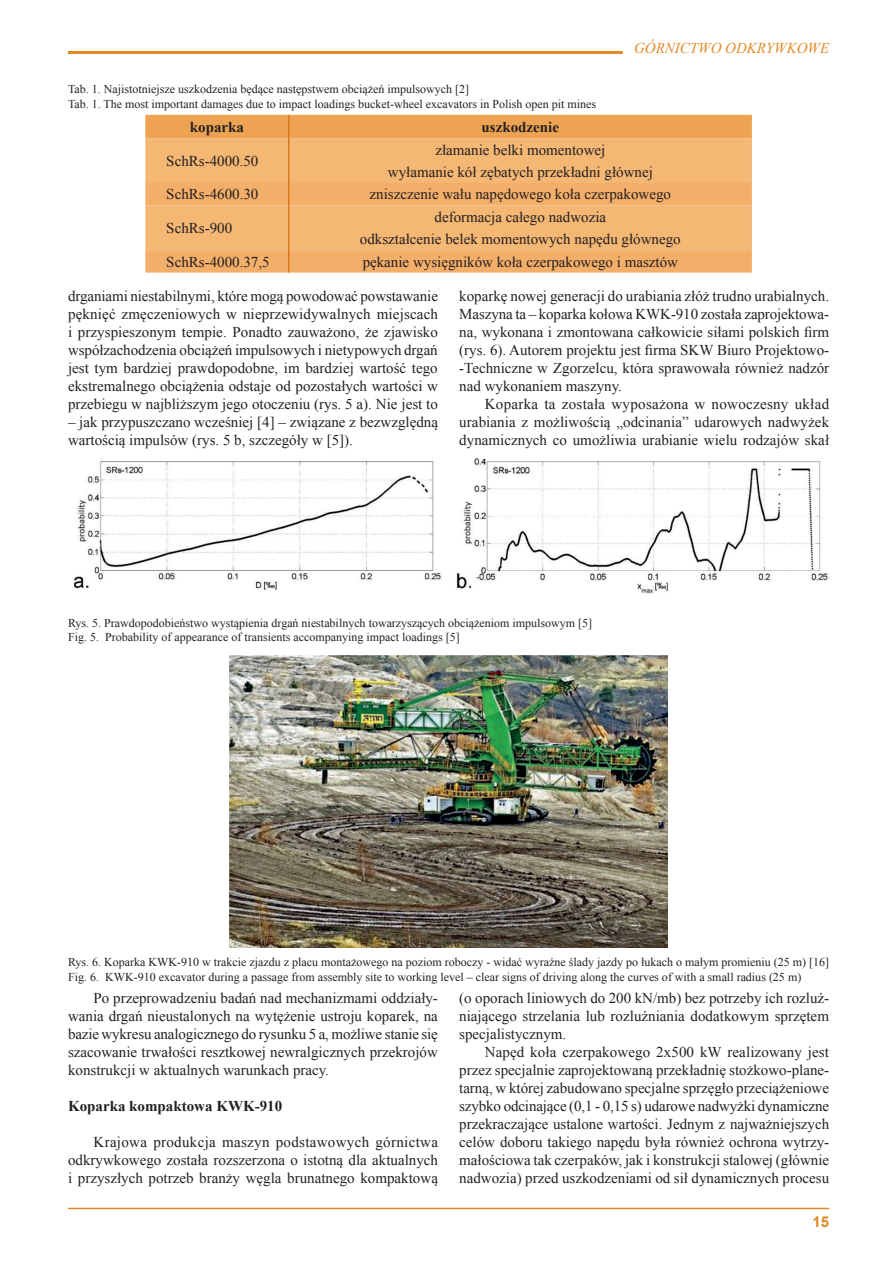
<style>
.page{position:relative;width:893px;height:1263px;background:#fff}
.page>*{position:absolute;margin:0;border:0;box-sizing:border-box;transform-origin:0 0}
.t1{font:15px/18px "Times New Roman";color:#231f20;text-align:justify}
.t2{font:700 15px "Times New Roman";color:#231f20}
.t3{font:italic 15px "Times New Roman";color:#e38824}
.t4{font:700 15px "Arial";color:#e38824}
.t5{font:12px/14.4px "Times New Roman";color:#231f20}
</style>
<div class="page">
<hr style="left:68px;top:1208px;width:761px;height:1px;background:#e38824">
<hr style="left:68px;top:51px;width:555px;height:3px;background:#e38824">
<svg style="left:145px;top:115px;width:607px;height:158px;background:#f2b16c"></svg>
<img style="left:73px;top:458px;width:756px;height:136px">
<img style="left:229px;top:656px;width:439px;height:292px">
<p class="t3" style="left:634px;top:37px;width:197px">GÓRNICTWO ODKRYWKOWE</p>
<p class="t5" style="left:68px;top:82px;width:530px">Tab. 1. Najistotniejsze uszkodzenia będące następstwem obciążeń impulsowych [2]<br>Tab. 1. The most important damages due to impact loadings bucket-wheel excavators in Polish open pit mines</p>
<p class="t2" style="left:190px;top:116px;width:56px">koparka</p>
<p class="t2" style="left:482px;top:116px;width:79px">uszkodzenie</p>
<p class="t1" style="left:166px;top:152px;width:94px">SchRs-4000.50</p>
<p class="t1" style="left:388px;top:138px;width:266px;line-height:22.4px;text-align:center">złamanie belki momentowej<br>wyłamanie kół zębatych przekładni głównej</p>
<p class="t1" style="left:166px;top:185px;width:94px">SchRs-4600.30</p>
<p class="t1" style="left:370px;top:185px;width:303px">zniszczenie wału napędowego koła czerpakowego</p>
<p class="t1" style="left:166px;top:219px;width:67px">SchRs-900</p>
<p class="t1" style="left:360px;top:205px;width:322px;line-height:22.4px;text-align:center">deformacja całego nadwozia<br>odkształcenie belek momentowych napędu głównego</p>
<p class="t1" style="left:166px;top:252px;width:105px">SchRs-4000.37,5</p>
<p class="t1" style="left:363px;top:252px;width:317px">pękanie wysięgników koła czerpakowego i masztów</p>
<p class="t1" style="left:68px;top:287px;width:371px">drganiami niestabilnymi, które mogą powodować powstawanie pęknięć zmęczeniowych w nieprzewidywalnych miejscach i przyspieszonym tempie. Ponadto zauważono, że zjawisko współzachodzenia obciążeń impulsowych i nietypowych drgań jest tym bardziej prawdopodobne, im bardziej wartość tego ekstremalnego obciążenia odstaje od pozostałych wartości w przebiegu w najbliższym jego otoczeniu (rys. 5 a). Nie jest to</p>
<p class="t1" style="left:68px;top:413px;width:371px">– jak przypuszczano wcześniej [4] – związane z bezwzględną wartością impulsów (rys. 5 b, szczegóły w [5]).</p>
<p class="t1" style="left:459px;top:287px;width:371px">koparkę nowej generacji do urabiania złóż trudno urabialnych.<br>Maszyna ta – koparka kołowa KWK-910 została zaprojektowa&shy;na, wykonana i zmontowana całkowicie siłami polskich firm (rys. 6). Autorem projektu jest firma SKW Biuro Projektowo--Techniczne w Zgorzelcu, która sprawowała również nadzór nad wykonaniem maszyny.</p>
<p class="t1" style="left:459px;top:395px;width:371px;text-indent:26px">Koparka ta została wyposażona w nowoczesny układ urabiania z możliwością „odcinania” udarowych nadwyżek dynamicznych co umożliwia urabianie wielu rodzajów skał</p>
<p class="t5" style="left:68px;top:615px;width:526px">Rys. 5. Prawdopodobieństwo wystąpienia drgań niestabilnych towarzyszących obciążeniom impulsowym [5]<br>Fig. 5. Probability of appearance of transients accompanying impact loadings [5]</p>
<p class="t5" style="left:68px;top:955px;width:763px">Rys. 6. Koparka KWK-910 w trakcie zjazdu z placu montażowego na poziom roboczy - widać wyraźne ślady jazdy po łukach o małym promieniu (25 m) [16]<br>Fig. 6. KWK-910 excavator during a passage from assembly site to working level – clear signs of driving along the curves of with a small radius (25 m)</p>
<p class="t1" style="left:68px;top:989px;width:371px;text-indent:26px">Po przeprowadzeniu badań nad mechanizmami oddziały&shy;wania drgań nieustalonych na wytężenie ustroju koparek, na bazie wykresu analogicznego do rysunku 5 a, możliwe stanie się szacowanie trwałości resztkowej newralgicznych przekrojów konstrukcji w aktualnych warunkach pracy.</p>
<p class="t2" style="left:68px;top:1096px;width:216px">Koparka kompaktowa KWK-910</p>
<p class="t1" style="left:68px;top:1133px;width:371px;text-indent:26px">Krajowa produkcja maszyn podstawowych górnictwa odkrywkowego została rozszerzona o istotną dla aktualnych i przyszłych potrzeb branży węgla brunatnego kompaktową</p>
<p class="t1" style="left:459px;top:989px;width:371px">(o oporach liniowych do 200 kN/mb) bez potrzeby ich rozluź&shy;niającego strzelania lub rozluźniania dodatkowym sprzętem specjalistycznym.</p>
<p class="t1" style="left:459px;top:1043px;width:371px;text-indent:26px">Napęd koła czerpakowego 2x500 kW realizowany jest przez specjalnie zaprojektowaną przekładnię stożkowo-plane&shy;tarną, w której zabudowano specjalne sprzęgło przeciążeniowe szybko odcinające (0,1 - 0,15 s) udarowe nadwyżki dynamiczne przekraczające ustalone wartości. Jednym z najważniejszych celów doboru takiego napędu była również ochrona wytrzy&shy;małościowa tak czerpaków, jak i konstrukcji stalowej (głównie nadwozia) przed uszkodzeniami od sił dynamicznych procesu</p>
<p class="t4" style="left:812px;top:1212px;width:18px">15</p>
</div>
